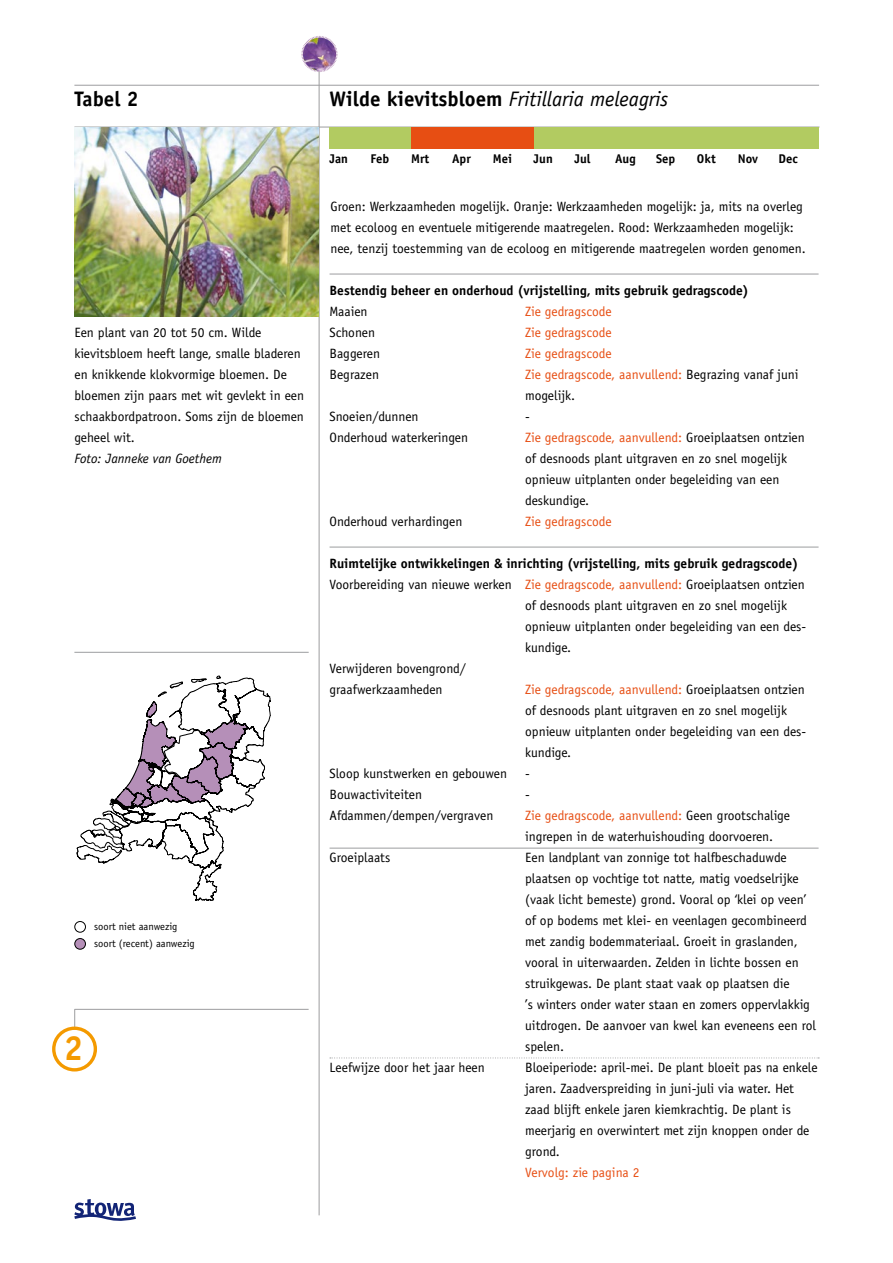
<style>
.page{position:relative;width:893px;height:1263px;background:#fff}
.page>*{position:absolute;margin:0;border:0;box-sizing:border-box;transform-origin:0 0}
.t1{font:700 34.8px "Officina Sans";color:#f49a00}
.t2{font:italic 21px "Officina Sans";color:#000}
.t3{font:700 21px "Officina Sans";color:#000}
.t4{font:13.5px/21px "Officina Sans";color:#000}
.t5{font:700 13.5px "Officina Sans";color:#000}
.t6{font:13.5px "Officina Sans";color:#e74e13}
.t7{font:italic 13.5px "Officina Sans";color:#000}
.t8{font:700 12.6px "Officina Sans";color:#000}
.t9{font:10.5px/17px "Officina Sans";color:#000}
.s1{font-weight:700;font-style:normal}
.s2{color:#e74e13}
</style>
<div class="page">
<svg style="left:74px;top:1009px;width:1px;height:17px"></svg>
<hr style="left:75px;top:1009px;width:234px;height:1px;background:#9c9d9f">
<hr style="left:74px;top:85px;width:745px;height:1px;background:#9c9d9f">
<hr style="left:319px;top:70px;width:1px;height:1145px;background:#9c9d9f">
<hr style="left:74px;top:127px;width:745px;height:1px;background:#9c9d9f">
<hr style="left:74px;top:652px;width:235px;height:1px;background:#9c9d9f">
<div style="left:301px;top:36px;width:37px;height:36px;border:2px dashed #b58fb8;border-radius:50%"></div>
<img style="left:303px;top:38px;width:33px;height:33px;border-radius:50%">
<div style="left:52px;top:1026px;width:45px;height:45px;border:3px solid #f49a00;border-radius:50%"></div>
<div style="left:74px;top:921px;width:12px;height:11px;border:1px solid #000;border-radius:50%"></div>
<div style="left:75px;top:938px;width:10px;height:11px;background:#b58fb8;border-radius:50%"></div>
<div style="left:74px;top:938px;width:12px;height:11px;border:1px solid #000;border-radius:50%"></div>
<div style="left:330px;top:127px;width:489px;height:21px;background:#b2cb61"></div>
<hr style="left:330px;top:274px;width:489px;height:1px;background:#9c9d9f">
<hr style="left:330px;top:547px;width:489px;height:1px;background:#9c9d9f">
<hr style="left:330px;top:848px;width:489px;height:1px;background:#9c9d9f">
<svg style="left:330px;top:1057px;width:489px;height:1px"></svg>
<svg style="left:77px;top:676px;width:194px;height:225px"></svg>
<div style="left:411px;top:127px;width:41px;height:21px;background:#e74e13"></div>
<div style="left:452px;top:127px;width:41px;height:21px;background:#e74e13"></div>
<div style="left:493px;top:127px;width:41px;height:21px;background:#e74e13"></div>
<svg style="left:74px;top:1199px;width:62px;height:22px"></svg>
<img style="left:74px;top:127px;width:245px;height:189px">
<h2 class="t3" style="left:74px;top:86px;width:66px">Tabel 2</h2>
<p class="t4" style="left:74px;top:322px;width:231px">Een plant van 20 tot 50 cm. Wilde kievits-bloem heeft lange, smalle bladeren en knikkende klokvormige bloemen. De bloemen zijn paars met wit gevlekt in een schaakbordpatroon. Soms zijn de bloemen geheel wit.</p>
<p class="t7" style="left:74px;top:451px;width:149px">Foto: Janneke van Goethem</p>
<p class="t9" style="left:94px;top:918px;width:102px">soort niet aanwezig soort (recent) aanwezig</p>
<h1 class="t1" style="left:64px;top:1027px;width:21px">2</h1>
<h2 class="t2" style="left:330px;top:87px;width:340px"><span class="s1">Wilde kievitsbloem</span> Fritillaria meleagris</h2>
<p class="t8" style="left:330px;top:151px;width:20px">Jan</p>
<p class="t8" style="left:370px;top:151px;width:20px">Feb</p>
<p class="t8" style="left:411px;top:151px;width:20px">Mrt</p>
<p class="t8" style="left:452px;top:151px;width:20px">Apr</p>
<p class="t8" style="left:493px;top:151px;width:21px">Mei</p>
<p class="t8" style="left:534px;top:151px;width:21px">Jun</p>
<p class="t8" style="left:574px;top:151px;width:18px">Jul</p>
<p class="t8" style="left:615px;top:151px;width:22px">Aug</p>
<p class="t8" style="left:656px;top:151px;width:21px">Sep</p>
<p class="t8" style="left:697px;top:151px;width:20px">Okt</p>
<p class="t8" style="left:738px;top:151px;width:22px">Nov</p>
<p class="t8" style="left:778px;top:151px;width:21px">Dec</p>
<p class="t4" style="left:331px;top:196px;width:477px">Groen: Werkzaamheden mogelijk. Oranje: Werkzaamheden mogelijk: ja, mits na overleg met ecoloog en eventuele mitigerende maatregelen. Rood: Werkzaamheden mogelijk: nee, tenzij toestemming van de ecoloog en mitigerende maatregelen worden genomen.</p>
<p class="t5" style="left:330px;top:282px;width:421px">Bestendig beheer en onderhoud (vrijstelling, mits gebruik gedragscode)</p>
<p class="t4" style="left:330px;top:301px;width:40px">Maaien</p>
<p class="t6" style="left:525px;top:304px;width:88px">Zie gedragscode</p>
<p class="t4" style="left:330px;top:322px;width:47px">Schonen</p>
<p class="t6" style="left:525px;top:325px;width:88px">Zie gedragscode</p>
<p class="t4" style="left:330px;top:343px;width:52px">Baggeren</p>
<p class="t6" style="left:525px;top:346px;width:88px">Zie gedragscode</p>
<p class="t4" style="left:330px;top:364px;width:51px">Begrazen</p>
<p class="t4" style="left:525px;top:364px;width:275px"><span class="s2">Zie gedragscode, aanvullend:</span> Begrazing vanaf juni mogelijk.</p>
<p class="t4" style="left:330px;top:406px;width:91px">Snoeien/dunnen</p>
<p class="t4" style="left:525px;top:406px;width:6px">-</p>
<p class="t4" style="left:330px;top:427px;width:140px">Onderhoud waterkeringen</p>
<p class="t4" style="left:525px;top:427px;width:281px"><span class="s2">Zie gedragscode, aanvullend:</span> Groeiplaatsen ontzien of desnoods plant uitgraven en zo snel mogelijk opnieuw uitplanten onder begeleiding van een deskundige.</p>
<p class="t4" style="left:330px;top:511px;width:134px">Onderhoud verhardingen</p>
<p class="t6" style="left:525px;top:514px;width:88px">Zie gedragscode</p>
<p class="t5" style="left:330px;top:555px;width:470px">Ruimtelijke ontwikkelingen &amp; inrichting (vrijstelling, mits gebruik gedragscode)</p>
<p class="t4" style="left:330px;top:574px;width:477px">Voorbereiding van nieuwe werken <span class="s2">Zie gedragscode, aanvullend:</span> Groeiplaatsen ontzien</p>
<p class="t4" style="left:525px;top:595px;width:263px">of desnoods plant uitgraven en zo snel mogelijk</p>
<p class="t4" style="left:525px;top:616px;width:283px">opnieuw uitplanten onder begeleiding van een des-</p>
<p class="t4" style="left:525px;top:637px;width:48px">kundige.</p>
<p class="t4" style="left:330px;top:658px;width:138px">Verwijderen bovengrond/</p>
<p class="t4" style="left:330px;top:679px;width:115px">graafwerkzaamheden</p>
<p class="t4" style="left:525px;top:679px;width:283px"><span class="s2">Zie gedragscode, aanvullend:</span> Groeiplaatsen ontzien of desnoods plant uitgraven en zo snel mogelijk opnieuw uitplanten onder begeleiding van een des&shy;kundige.</p>
<p class="t4" style="left:330px;top:763px;width:179px">Sloop kunstwerken en gebouwen</p>
<p class="t4" style="left:525px;top:763px;width:6px">-</p>
<p class="t4" style="left:330px;top:784px;width:94px">Bouwactiviteiten</p>
<p class="t4" style="left:525px;top:784px;width:6px">-</p>
<p class="t4" style="left:330px;top:805px;width:165px">Afdammen/dempen/vergraven</p>
<p class="t4" style="left:525px;top:805px;width:266px"><span class="s2">Zie gedragscode, aanvullend:</span> Geen grootschalige ingrepen in de waterhuishouding doorvoeren.</p>
<p class="t4" style="left:330px;top:847px;width:59px">Groeiplaats</p>
<p class="t4" style="left:525px;top:847px;width:292px">Een landplant van zonnige tot halfbeschaduwde plaatsen op vochtige tot natte, matig voedselrijke (vaak licht bemeste) grond. Vooral op ‘klei op veen’ of op bodems met klei- en veenlagen gecombineerd met zandig bodemmateriaal. Groeit in graslanden, vooral in uiterwaarden. Zelden in lichte bossen en struikgewas. De plant staat vaak op plaatsen die<br>’s winters onder water staan en zomers oppervlakkig uitdrogen. De aanvoer van kwel kan eveneens een rol spelen.</p>
<p class="t4" style="left:330px;top:1057px;width:157px">Leefwijze door het jaar heen</p>
<p class="t4" style="left:525px;top:1057px;width:294px">Bloeiperiode: april-mei. De plant bloeit pas na enkele jaren. Zaadverspreiding in juni-juli via water. Het zaad blijft enkele jaren kiemkrachtig. De plant is meerjarig en overwintert met zijn knoppen onder de grond.</p>
<p class="t6" style="left:525px;top:1165px;width:116px">Vervolg: zie pagina 2</p>
</div>
